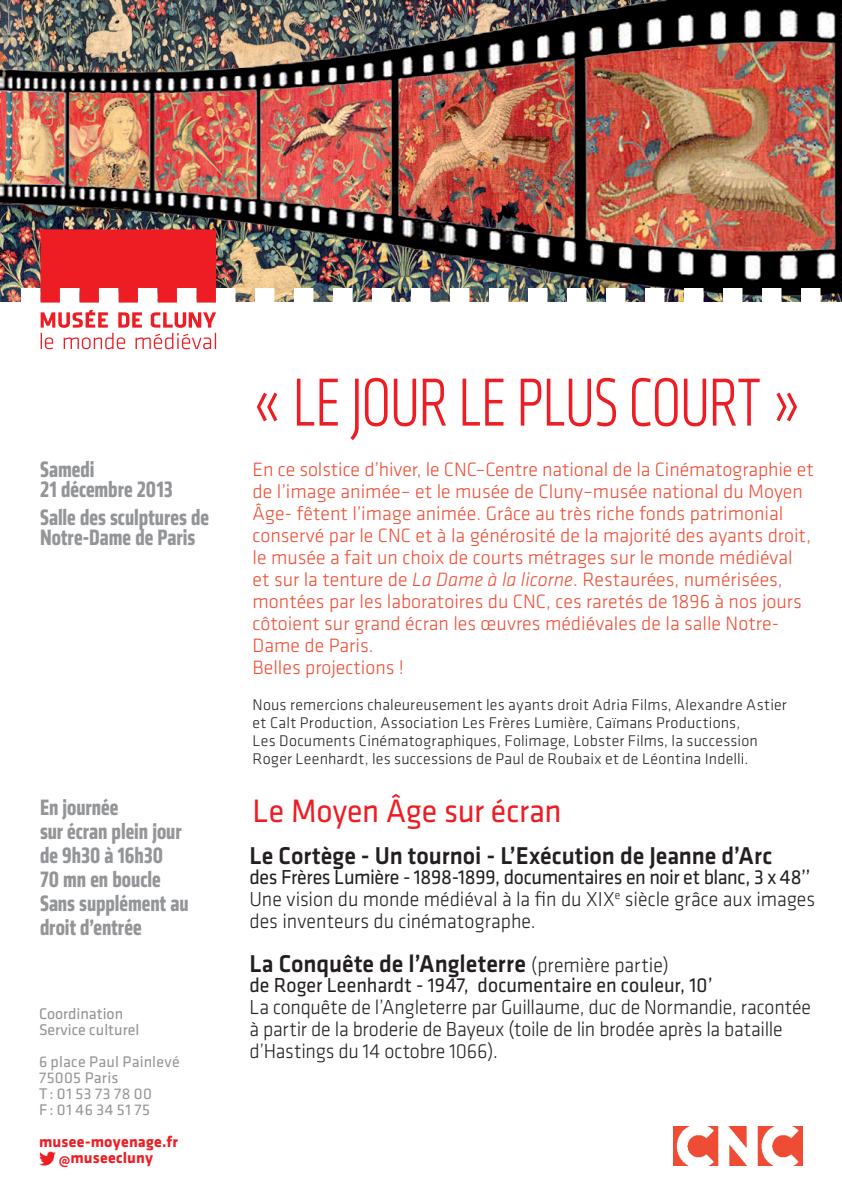
<style>
.page{position:relative;width:842px;height:1191px;background:#fff}
.page>*{position:absolute;margin:0;border:0;box-sizing:border-box;transform-origin:0 0}
.t1{font:300 condensed 70.4px "Klavika";letter-spacing:-.02em;color:#ee1d23;scale:.91 1}
.t2{font:33.6px "Klavika";letter-spacing:-.005em;color:#ee1d23;scale:.95 1}
.t3{font:500 25.2px "Klavika";color:#231f20;scale:.95 1}
.t4{font:700 condensed 23.2px/24px "Klavika";color:#939598;scale:.95 1}
.t5{font:300 21px/22px "Klavika";letter-spacing:-.005em;color:#231f20;scale:.95 1}
.t6{font:21px "Klavika";color:#231f20;scale:.95 1}
.t7{font:300 20px/22px "Klavika";color:#ef4d35}
.t8{font:300 16px/18px "Klavika";letter-spacing:.01em;color:#231f20}
.t9{font:16px/16px "Klavika";letter-spacing:.025em;color:#939598}
.t10{font:700 16px/16px "Klavika";letter-spacing:.015em;color:#ee1d23;text-align:center}
.t11{font:16px/16px "Klavika";color:#919295}
.s1{font-style:italic}
.s2{font-weight:400}
.s3{font-weight:300;font-size:21px}
</style>
<div class="page">
<img style="left:0;top:0;width:842px;height:302px">
<img style="left:21px;top:229px;width:805px;height:120px">
<img style="left:674px;top:1126px;width:129px;height:39px">
<img style="left:39px;top:1151px;width:16px;height:15px">
<p class="t4" style="left:40px;top:459px;width:141px;line-height:20px">Samedi<br>21 décembre 2013</p>
<p class="t4" style="left:40px;top:507px;width:179px;line-height:20px">Salle des sculptures de<br>Notre-Dame de Paris</p>
<p class="t4" style="left:40px;top:795px;width:158px">En journée<br>sur écran plein jour de 9h30 à 16h30<br>70 mn en boucle<br>Sans supplément au droit d’entrée</p>
<p class="t11" style="left:39px;top:1005px;width:102px">Coordination<br>Service culturel</p>
<p class="t9" style="left:39px;top:1053px;width:142px">6 place Paul Painlevé<br>75005 Paris<br>T: 01 53 73 78 00<br>F: 01 46 34 51 75</p>
<p class="t10" style="left:39px;top:1133px;width:141px">musee-moyenage.fr @museecluny</p>
<h1 class="t1" style="left:253px;top:364px;width:604px">« LE JOUR LE PLUS COURT »</h1>
<p class="t7" style="left:253px;top:458px;width:563px">En ce solstice d’hiver, le CNC–Centre national de la Cinématographie et de l’image animée– et le musée de Cluny–musée national du Moyen Âge- fêtent l’image animée. Grâce au très riche fonds patrimonial conservé par le CNC et à la générosité de la majorité des ayants droit, le musée a fait un choix de courts métrages sur le monde médiéval et sur la tenture de <span class="s1">La Dame à la licorne</span>. Restaurées, numérisées, montées par les laboratoires du CNC, ces raretés de 1896 à nos jours côtoient sur grand écran les œuvres médiévales de la salle Notre-Dame de Paris.<br>Belles projections !</p>
<p class="t8" style="left:253px;top:695px;width:536px">Nous remercions chaleureusement les ayants droit Adria Films, Alexandre Astier et Calt Production, Association Les Frères Lumière, Caïmans Productions,<br>Les Documents Cinématographiques, Folimage, Lobster Films, la succession Roger Leenhardt, les successions de Paul de Roubaix et de Léontina Indelli.</p>
<h2 class="t2" style="left:253px;top:788px;width:327px">Le Moyen Âge sur écran</h2>
<p class="t3" style="left:249px;top:838px;width:552px">Le Cortège - Un tournoi - L’Exécution de Jeanne d’Arc</p>
<p class="t5" style="left:249px;top:865px;width:597px"><span class="s2">des Frères Lumière - 1898-1899, documentaires en noir et blanc, 3 x 48’’<br></span>Une vision du monde médiéval à la fin du XIX<sup>e</sup> siècle grâce aux images des inventeurs du cinématographe.</p>
<p class="t3" style="left:249px;top:946px;width:443px">La Conquête de l’Angleterre <span class="s3">(première partie)</span></p>
<p class="t6" style="left:249px;top:971px;width:489px">de Roger Leenhardt - 1947, documentaire en couleur, 10’</p>
<p class="t5" style="left:249px;top:995px;width:593px">La conquête de l’Angleterre par Guillaume, duc de Normandie, racontée à partir de la broderie de Bayeux (toile de lin brodée après la bataille d’Hastings du 14 octobre 1066).</p>
</div>
